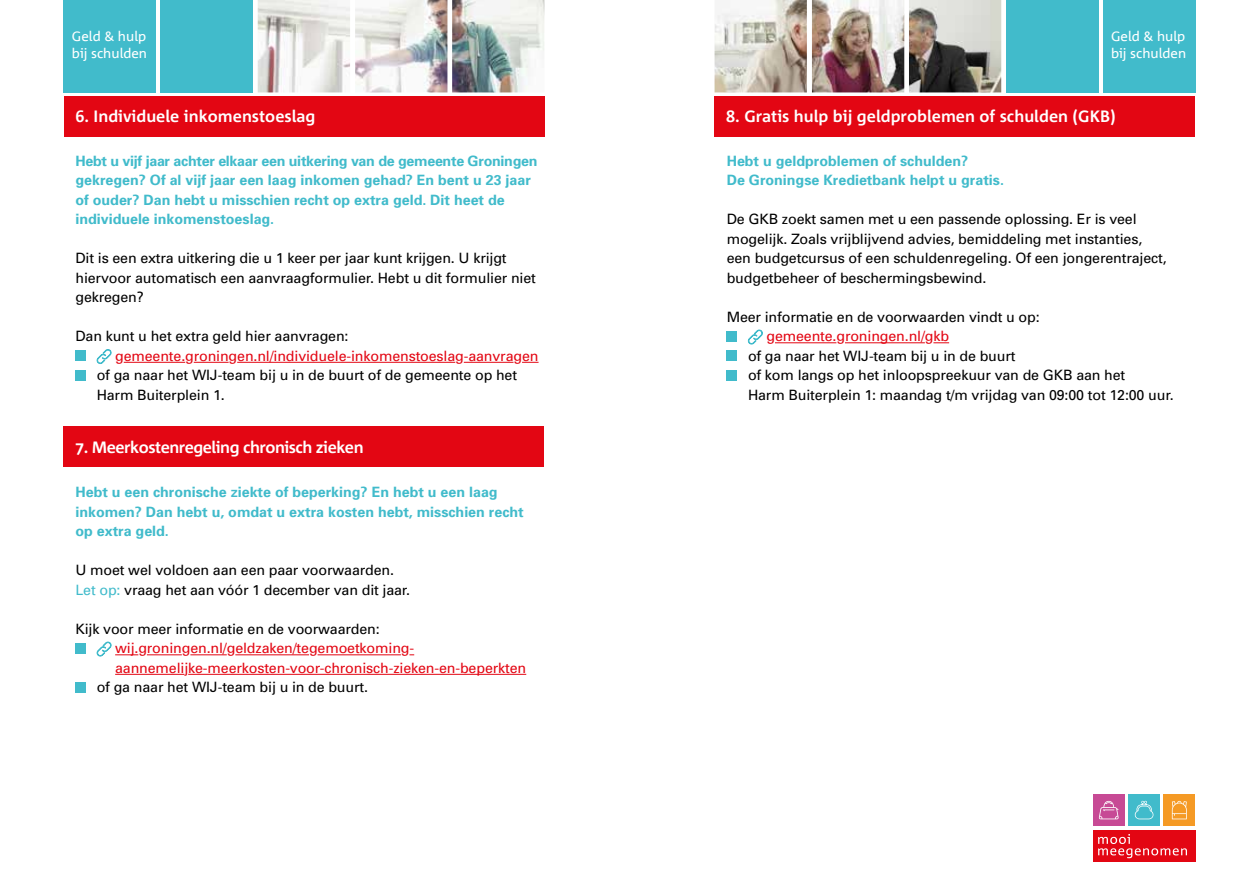
<style>
.page{position:relative;width:1259px;height:893px;background:#fff}
.page>*{position:absolute;margin:0;border:0;box-sizing:border-box;transform-origin:0 0}
.t1{font:700 16.5px "Corpid";color:#fff}
.t2{font:700 16.5px "Corpid";letter-spacing:-.03em;color:#fff}
.t3{font:14.25px/19.5px "Univers";letter-spacing:-.01em;color:#000}
.t4{font:700 14.25px/19.5px "Univers";color:#41bbcb}
.t5{font:14.25px/19.5px "Univers";letter-spacing:-.01em;color:#e30613}
.t6{font:13.65px/16.4px "Corpid Office";color:#fff}
.s1{color:#41bbcb}
</style>
<div class="page">
<div style="left:1093px;top:795px;width:31px;height:31px;background:#c74a95"></div>
<div style="left:1128px;top:795px;width:31px;height:31px;background:#41bbcb"></div>
<div style="left:1093px;top:830px;width:102px;height:31px;background:#e30613"></div>
<svg style="left:1098px;top:801px;width:20px;height:18px"></svg>
<div style="left:1163px;top:795px;width:32px;height:31px;background:#f59a25"></div>
<svg style="left:1171px;top:801px;width:15px;height:18px"></svg>
<svg style="left:1098px;top:834px;width:89px;height:24px"></svg>
<svg style="left:1134px;top:801px;width:20px;height:18px"></svg>
<hr style="left:124px;top:362px;width:61px;height:1px;background:#e30613">
<hr style="left:194px;top:362px;width:35px;height:1px;background:#e30613">
<hr style="left:237px;top:362px;width:218px;height:1px;background:#e30613">
<hr style="left:464px;top:362px;width:49px;height:1px;background:#e30613">
<svg style="left:522px;top:362px;width:16px;height:1px"></svg>
<div style="left:75px;top:351px;width:11px;height:10px;background:#41bbcb"></div>
<svg style="left:96px;top:349px;width:16px;height:15px"></svg>
<div style="left:75px;top:370px;width:11px;height:10px;background:#41bbcb"></div>
<hr style="left:147px;top:654px;width:35px;height:1px;background:#e30613">
<hr style="left:190px;top:654px;width:37px;height:1px;background:#e30613">
<hr style="left:235px;top:654px;width:74px;height:1px;background:#e30613">
<hr style="left:317px;top:654px;width:84px;height:1px;background:#e30613">
<hr style="left:115px;top:674px;width:69px;height:1px;background:#e30613">
<hr style="left:188px;top:674px;width:338px;height:1px;background:#e30613">
<div style="left:75px;top:643px;width:11px;height:10px;background:#41bbcb"></div>
<svg style="left:96px;top:642px;width:42px;height:33px"></svg>
<div style="left:75px;top:682px;width:11px;height:10px;background:#41bbcb"></div>
<div style="left:64px;top:426px;width:480px;height:41px;background:#e30613"></div>
<div style="left:64px;top:96px;width:480px;height:40px;background:#e30613"></div>
<img style="left:258px;top:0;width:286px;height:92px">
<div style="left:161px;top:0;width:92px;height:92px;background:#41bbcb"></div>
<div style="left:64px;top:0;width:92px;height:92px;background:#41bbcb"></div>
<hr style="left:775px;top:342px;width:61px;height:1px;background:#e30613">
<hr style="left:845px;top:342px;width:80px;height:1px;background:#e30613">
<svg style="left:933px;top:342px;width:16px;height:1px"></svg>
<div style="left:726px;top:331px;width:11px;height:10px;background:#41bbcb"></div>
<svg style="left:747px;top:330px;width:16px;height:15px"></svg>
<div style="left:726px;top:351px;width:11px;height:10px;background:#41bbcb"></div>
<div style="left:726px;top:370px;width:11px;height:10px;background:#41bbcb"></div>
<div style="left:714px;top:96px;width:481px;height:40px;background:#e30613"></div>
<img style="left:714px;top:0;width:287px;height:92px">
<div style="left:1103px;top:0;width:92px;height:92px;background:#41bbcb"></div>
<div style="left:1006px;top:0;width:92px;height:92px;background:#41bbcb"></div>
<p class="t6" style="left:72px;top:29px;width:77px">Geld &amp; hulp bij schulden</p>
<p class="t1" style="left:75px;top:108px;width:242px">6. Individuele inkomenstoeslag</p>
<p class="t4" style="left:75px;top:151px;width:463px">Hebt u vijf jaar achter elkaar een uitkering van de gemeente Groningen gekregen? Of al vijf jaar een laag inkomen gehad? En bent u 23 jaar of ouder? Dan hebt u misschien recht op extra geld. Dit heet de individuele inkomenstoeslag.</p>
<p class="t3" style="left:75px;top:248px;width:462px">Dit is een extra uitkering die u 1 keer per jaar kunt krijgen. U krijgt hiervoor automatisch een aanvraagformulier. Hebt u dit formulier niet gekregen?</p>
<p class="t3" style="left:75px;top:326px;width:275px">Dan kunt u het extra geld hier aanvragen:</p>
<p class="t5" style="left:115px;top:346px;width:425px">gemeente.groningen.nl/individuele-inkomenstoeslag-aanvragen</p>
<p class="t3" style="left:97px;top:365px;width:422px">of ga naar het WIJ-team bij u in de buurt of de gemeente op het<br>Harm Buiterplein 1.</p>
<p class="t2" style="left:75px;top:438px;width:290px">7. Meerkostenregeling chronisch zieken</p>
<p class="t4" style="left:75px;top:482px;width:450px">Hebt u een chronische ziekte of beperking? En hebt u een laag inkomen? Dan hebt u, omdat u extra kosten hebt, misschien recht op extra geld.</p>
<p class="t3" style="left:75px;top:560px;width:336px">U moet wel voldoen aan een paar voorwaarden.<br><span class="s1">Let op:</span> vraag het aan vóór 1 december van dit jaar.</p>
<p class="t3" style="left:75px;top:619px;width:306px">Kijk voor meer informatie en de voorwaarden:</p>
<p class="t5" style="left:115px;top:638px;width:412px">wij.groningen.nl/geldzaken/tegemoetkoming&shy;aannemelijke-meerkosten-voor-chronisch-zieken-en-beperkten</p>
<p class="t3" style="left:97px;top:677px;width:273px">of ga naar het WIJ-team bij u in de buurt.</p>
<p class="t6" style="left:1111px;top:29px;width:77px">Geld &amp; hulp bij schulden</p>
<p class="t1" style="left:726px;top:108px;width:391px">8. Gratis hulp bij geldproblemen of schulden (GKB)</p>
<p class="t4" style="left:726px;top:151px;width:279px">Hebt u geldproblemen of schulden?<br>De Groningse Kredietbank helpt u gratis.</p>
<p class="t3" style="left:726px;top:209px;width:441px">De GKB zoekt samen met u een passende oplossing. Er is veel mogelijk. Zoals vrijblijvend advies, bemiddeling met instanties, een budgetcursus of een schuldenregeling. Of een jongerentraject, budgetbeheer of beschermingsbewind.</p>
<p class="t3" style="left:726px;top:307px;width:314px">Meer informatie en de voorwaarden vindt u op:</p>
<p class="t5" style="left:766px;top:326px;width:184px">gemeente.groningen.nl/gkb</p>
<p class="t3" style="left:748px;top:346px;width:427px">of ga naar het WIJ-team bij u in de buurt<br>of kom langs op het inloopspreekuur van de GKB aan het<br>Harm Buiterplein 1: maandag t/m vrijdag van 09:00 tot 12:00 uur.</p>
</div>
